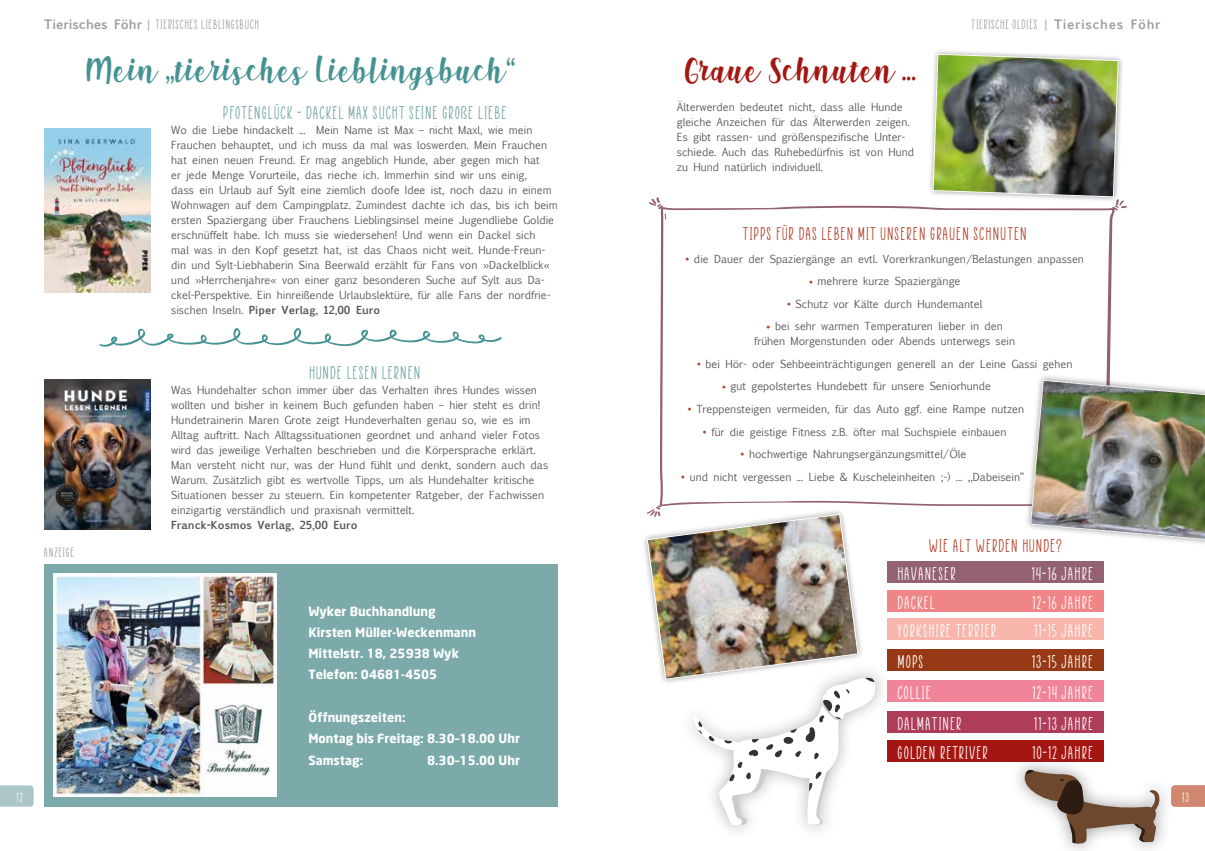
<style>
.page{position:relative;width:1205px;height:851px;background:#fff}
.page>*{position:absolute;margin:0;border:0;box-sizing:border-box;transform-origin:0 0}
.t1{font:31.25px "Shink";color:#469292}
.t2{font:31.25px "Shink";color:#a41611}
.t3{font:18.75px "Paper Flowers";letter-spacing:.05em;color:#fff}
.t4{font:18.75px "Paper Flowers";letter-spacing:.05em;color:#b5442e}
.t5{font:18.75px "Paper Flowers";letter-spacing:.05em;color:#74a5a6}
.t6{font:13.75px "Paper Flowers";letter-spacing:.05em;color:#9d9d9c}
.t7{font:13.75px "Paper Flowers";color:#fff}
.t8{font:700 12.5px/21.2px "Neo Sans";color:#fff}
.t9{font:10.62px/15px "Euphemia UCAS";color:#575756}
.t10{font:700 10.62px "Euphemia UCAS";color:#575756}
.s1{font-family:"Euphemia UCAS";font-weight:700;font-size:12.5px}
.s2{font-family:"Amble";font-weight:300;font-stretch:condensed;font-size:12.5px}
.s3{font-weight:700}
.s4{font-family:"Paper Flowers";font-size:18.75px;color:#b5442e}
</style>
<div class="page">
<div style="left:44px;top:563px;width:514px;height:243px;background:#7caaaa"></div>
<img style="left:54px;top:573px;width:223px;height:223px">
<svg style="left:0;top:785px;width:34px;height:21px"></svg>
<svg style="left:99px;top:328px;width:403px;height:19px"></svg>
<svg style="left:1174px;top:785px;width:31px;height:21px"></svg>
<img style="left:44px;top:129px;width:106px;height:163px">
<img style="left:44px;top:380px;width:106px;height:149px">
<svg style="left:649px;top:197px;width:478px;height:311px"></svg>
<div style="left:927px;top:48px;width:197px;height:155px;background:#000;opacity:.4"></div>
<img style="left:932px;top:53px;width:187px;height:145px">
<img style="left:646px;top:513px;width:230px;height:313px">
<div style="left:1009px;top:755px;width:165px;height:95px;background:#000;opacity:.4"></div>
<svg style="left:1024px;top:769px;width:135px;height:74px"></svg>
<div style="left:887px;top:561px;width:217px;height:22px;background:#946170"></div>
<div style="left:887px;top:590px;width:217px;height:21px;background:#f08587"></div>
<div style="left:887px;top:618px;width:217px;height:21px;background:#f7b5ab"></div>
<div style="left:887px;top:649px;width:217px;height:21px;background:#973915"></div>
<div style="left:887px;top:680px;width:217px;height:21px;background:#f0859a"></div>
<div style="left:887px;top:711px;width:217px;height:21px;background:#ae3d5a"></div>
<div style="left:887px;top:740px;width:217px;height:21px;background:#a41611"></div>
<div style="left:1024px;top:373px;width:181px;height:174px;background:#fff"></div>
<img style="left:1029px;top:379px;width:176px;height:163px">
<p class="t6" style="left:44px;top:18px;width:216px"><span class="s1">Tierisches Föhr</span> <span class="s2">|</span> TIERISCHES LIEBLINGSBUCH</p>
<p class="t6" style="left:971px;top:18px;width:191px">TIERISCHE OLDIES <span class="s2">|</span> <span class="s1">Tierisches Föhr</span></p>
<h1 class="t1" style="left:85px;top:52px;width:433px">Mein „tierisches Lieblingsbuch“</h1>
<h2 class="t5" style="left:223px;top:103px;width:285px">PFOTENGLÜCK - DACKEL MAX SUCHT SEINE GROßE LIEBE</h2>
<p class="t9" style="left:171px;top:122px;width:388px">Wo die Liebe hindackelt ... Mein Name ist Max – nicht Maxl, wie mein Frauchen behauptet, und ich muss da mal was loswerden. Mein Frauchen hat einen neuen Freund. Er mag angeblich Hunde, aber gegen mich hat<br>er jede Menge Vorurteile, das rieche ich. Immerhin sind wir uns einig,<br>dass ein Urlaub auf Sylt eine ziemlich doofe Idee ist, noch dazu in einem Wohnwagen auf dem Campingplatz. Zumindest dachte ich das, bis ich beim ersten Spaziergang über Frauchens Lieblingsinsel meine Jugendliebe Goldie erschnüffelt habe. Ich muss sie wiedersehen! Und wenn ein Dackel sich<br>mal was in den Kopf gesetzt hat, ist das Chaos nicht weit. Hunde-Freun&shy;din und Sylt-Liebhaberin Sina Beerwald erzählt für Fans von »Dackelblick« und »Herrchenjahre« von einer ganz besonderen Suche auf Sylt aus Da&shy;ckel-Perspektive. Ein hinreißende Urlaubslektüre, für alle Fans der nordfrie&shy;sischen Inseln. <span class="s3">Piper Verlag, 12,00 Euro</span></p>
<h1 class="t2" style="left:683px;top:52px;width:235px">Graue Schnuten ...</h1>
<p class="t9" style="left:677px;top:100px;width:239px">Älterwerden bedeutet nicht, dass alle Hunde gleiche Anzeichen für das Älterwerden zeigen.<br>Es gibt rassen- und größenspezifische Unter&shy;schiede. Auch das Ruhebedürfnis ist von Hund zu Hund natürlich individuell.</p>
<h2 class="t4" style="left:743px;top:224px;width:285px">TIPPS FÜR DAS LEBEN MIT UNSEREN GRAUEN SCHNUTEN</h2>
<p class="t9" style="left:685px;top:251px;width:400px"><span class="s4">•</span> die Dauer der Spaziergänge an evtl. Vorerkrankungen/Belastungen anpassen</p>
<p class="t9" style="left:809px;top:274px;width:153px"><span class="s4">•</span> mehrere kurze Spaziergänge</p>
<p class="t9" style="left:787px;top:296px;width:197px"><span class="s4">•</span> Schutz vor Kälte durch Hundemantel</p>
<p class="t9" style="left:754px;top:319px;width:263px;text-align:center"><span class="s4">•</span> bei sehr warmen Temperaturen lieber in den frühen Morgenstunden oder Abends unterwegs sein</p>
<p class="t9" style="left:697px;top:356px;width:377px"><span class="s4">•</span> bei Hör- oder Sehbeeinträchtigungen generell an der Leine Gassi gehen</p>
<p class="t9" style="left:722px;top:379px;width:270px"><span class="s4">•</span> gut gepolstertes Hundebett für unsere Seniorhunde</p>
<p class="t9" style="left:688px;top:401px;width:338px"><span class="s4">•</span> Treppensteigen vermeiden, für das Auto ggf. eine Rampe nutzen</p>
<p class="t9" style="left:703px;top:424px;width:305px"><span class="s4">•</span> für die geistige Fitness z.B. öfter mal Suchspiele einbauen</p>
<p class="t9" style="left:740px;top:446px;width:227px"><span class="s4">•</span> hochwertige Nahrungsergänzungsmittel/Öle</p>
<p class="t9" style="left:681px;top:469px;width:344px"><span class="s4">•</span> und nicht vergessen ... Liebe &amp; Kuscheleinheiten ;-) ... „Dabeisein“</p>
<h2 class="t5" style="left:309px;top:363px;width:113px">HUNDE LESEN LERNEN</h2>
<p class="t9" style="left:171px;top:382px;width:378px">Was Hundehalter schon immer über das Verhalten ihres Hundes wissen wollten und bisher in keinem Buch gefunden haben – hier steht es drin!<br>Hundetrainerin Maren Grote zeigt Hundeverhalten genau so, wie es im Alltag auftritt. Nach Alltagssituationen geordnet und anhand vieler Fotos wird das jeweilige Verhalten beschrieben und die Körpersprache erklärt.<br>Man versteht nicht nur, was der Hund fühlt und denkt, sondern auch das Warum. Zusätzlich gibt es wertvolle Tipps, um als Hundehalter kritische Situationen besser zu steuern. Ein kompetenter Ratgeber, der Fachwissen einzigartig verständlich und praxisnah vermittelt.</p>
<p class="t10" style="left:171px;top:517px;width:188px">Franck-Kosmos Verlag, 25,00 Euro</p>
<p class="t6" style="left:44px;top:545px;width:32px">ANZEIGE</p>
<p class="t8" style="left:308px;top:600px;width:169px">Wyker Buchhandlung<br>Kirsten Müller-Weckenmann<br>Mittelstr. 18, 25938 Wyk<br>Telefon: 04681-4505</p>
<p class="t8" style="left:308px;top:706px;width:213px">Öffnungszeiten:<br>Montag bis Freitag: 8.30–18.00 Uhr<br>Samstag:</p>
<p class="t8" style="left:427px;top:748px;width:94px">8.30–15.00 Uhr</p>
<h2 class="t4" style="left:928px;top:536px;width:135px">WIE ALT WERDEN HUNDE?</h2>
<h2 class="t3" style="left:897px;top:564px;width:60px">HAVANESER</h2>
<h2 class="t3" style="left:1031px;top:564px;width:63px">14-16 JAHRE</h2>
<h2 class="t3" style="left:897px;top:592px;width:39px">DACKEL</h2>
<h2 class="t3" style="left:1032px;top:592px;width:63px">12-16 JAHRE</h2>
<h2 class="t3" style="left:897px;top:621px;width:100px">YORKSHIRE TERRIER</h2>
<h2 class="t3" style="left:1034px;top:621px;width:61px">11-15 JAHRE</h2>
<h2 class="t3" style="left:897px;top:651px;width:27px">MOPS</h2>
<h2 class="t3" style="left:1032px;top:651px;width:63px">13-15 JAHRE</h2>
<h2 class="t3" style="left:897px;top:682px;width:35px">COLLIE</h2>
<h2 class="t3" style="left:1032px;top:682px;width:63px">12-14 JAHRE</h2>
<h2 class="t3" style="left:897px;top:714px;width:66px">DALMATINER</h2>
<h2 class="t3" style="left:1034px;top:714px;width:61px">11-13 JAHRE</h2>
<h2 class="t3" style="left:897px;top:743px;width:92px">GOLDEN RETRIVER</h2>
<h2 class="t3" style="left:1032px;top:743px;width:63px">10-12 JAHRE</h2>
<p class="t7" style="left:16px;top:790px;width:8px">12</p>
<p class="t7" style="left:1182px;top:790px;width:9px">13</p>
</div>
